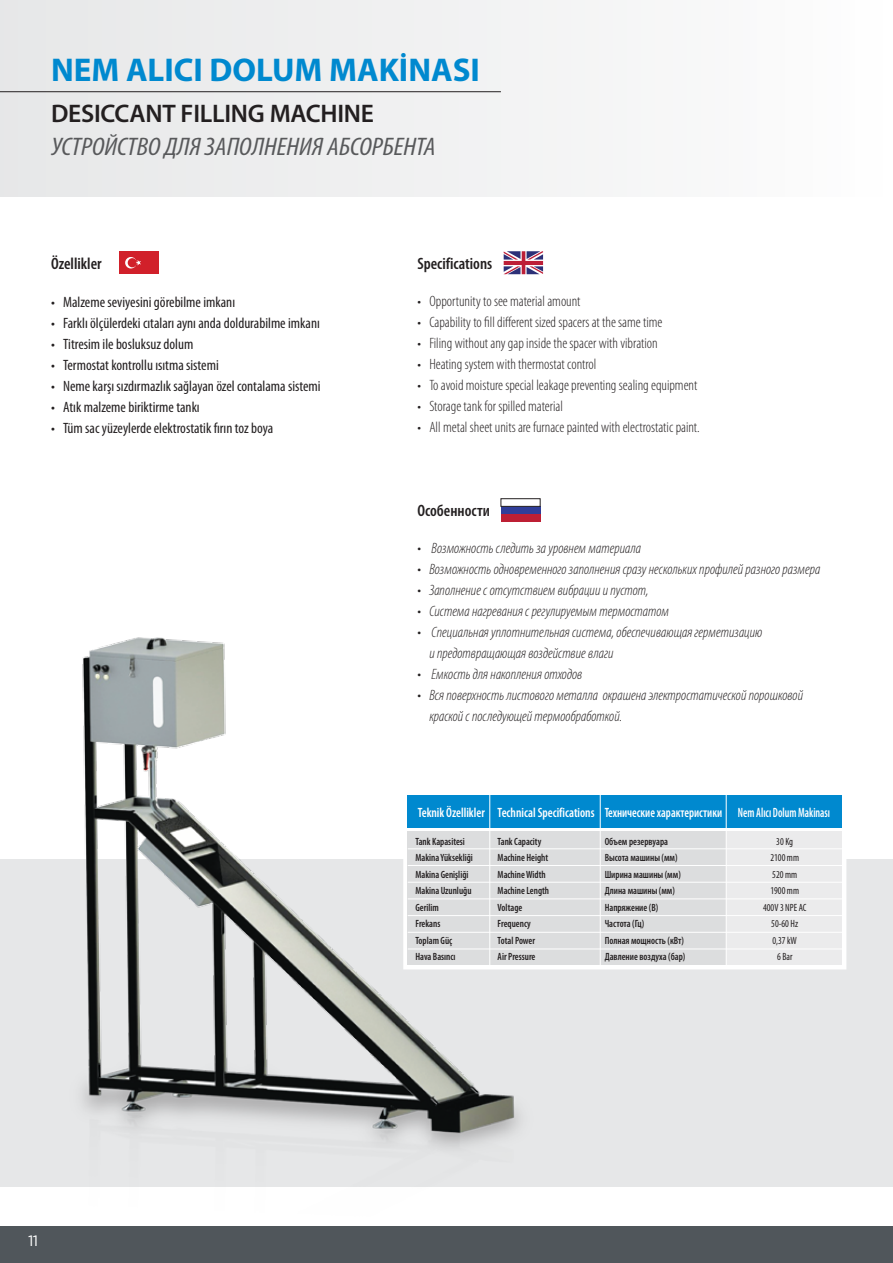
<style>
.page{position:relative;width:893px;height:1263px;background:#fff}
.page>*{position:absolute;margin:0;border:0;box-sizing:border-box;transform-origin:0 0}
.t1{font:700 33px "Myriad Pro";color:#0089cf}
.t2{font:italic condensed 25.5px "Myriad Pro";color:#58595b;scale:1.1 1}
.t3{font:600 25.5px "Myriad Pro";letter-spacing:-.01em;color:#231f20}
.t4{font:600 condensed 16.5px "Myriad Pro";color:#231f20}
.t5{font:italic 300 condensed 15px/21px "Myriad Pro";color:#231f20}
.t6{font:300 condensed 15px "Myriad Pro";color:#231f20}
.t7{font:condensed 15px "Myriad Pro";color:#231f20}
.t8{font:15px "Gotham";color:#fff}
.t9{font:600 condensed 13.5px "Myriad Pro";color:#fff;scale:.93 1}
.t10{font:600 condensed 10.5px/16.5px "Myriad Pro";color:#231f20;scale:.93 1}
.t11{font:condensed 10.5px/16.5px "Myriad Pro";color:#231f20;text-align:center;scale:.93 1}
</style>
<div class="page">
<div style="left:0;top:859px;width:893px;height:328px;background:#e6e7e8"></div>
<img style="left:0;top:637px;width:570px;height:590px">
<div style="left:0;top:1227px;width:893px;height:36px;background:#50565b"></div>
<div style="left:0;top:0;width:893px;height:196px;background:#f1f2f2"></div>
<hr style="left:0;top:91px;width:501px;height:1px;background:#231f20">
<div style="left:119px;top:251px;width:40px;height:23px;background:#d1202a"></div>
<svg style="left:125px;top:257px;width:12px;height:11px"></svg>
<div style="left:128px;top:258px;width:9px;height:9px;background:#d1202a;border-radius:50%"></div>
<svg style="left:136px;top:260px;width:5px;height:5px"></svg>
<svg style="left:504px;top:251px;width:39px;height:23px"></svg>
<div style="left:501px;top:506px;width:39px;height:16px;background:#303e99"></div>
<div style="left:501px;top:514px;width:39px;height:8px;background:#bd1f34"></div>
<svg style="left:403px;top:791px;width:443px;height:178px"></svg>
<div style="left:722px;top:832px;width:120px;height:133px;background:#ebebec"></div>
<div style="left:408px;top:832px;width:318px;height:133px;background:#dcddde"></div>
<div style="left:408px;top:795px;width:434px;height:33px;background:#0089cf"></div>
<hr style="left:408px;top:848px;width:434px;height:1px;background:#fff">
<hr style="left:408px;top:865px;width:434px;height:1px;background:#fff">
<hr style="left:408px;top:882px;width:434px;height:1px;background:#fff">
<hr style="left:408px;top:898px;width:434px;height:1px;background:#fff">
<hr style="left:408px;top:915px;width:434px;height:1px;background:#fff">
<hr style="left:408px;top:932px;width:434px;height:1px;background:#fff">
<hr style="left:408px;top:948px;width:434px;height:1px;background:#fff">
<hr style="left:489px;top:793px;width:1px;height:175px;background:#fff">
<hr style="left:600px;top:793px;width:1px;height:175px;background:#fff">
<hr style="left:726px;top:793px;width:1px;height:175px;background:#fff">
<h1 class="t1" style="left:51px;top:48px;width:430px">NEM ALICI DOLUM MAKİNASI</h1>
<h2 class="t3" style="left:51px;top:100px;width:324px">DESICCANT FILLING MACHINE</h2>
<h2 class="t2" style="left:51px;top:131px;width:351px">УСТРОЙСТВО ДЛЯ ЗАПОЛНЕНИЯ АБСОРБЕНТА</h2>
<p class="t4" style="left:51px;top:254px;width:52px">Özellikler</p>
<p class="t7" style="left:51px;top:294px;width:185px">• Malzeme seviyesini görebilme imkanı</p>
<p class="t7" style="left:51px;top:315px;width:270px">• Farklı ölçülerdeki cıtaları aynı anda doldurabilme imkanı</p>
<p class="t7" style="left:51px;top:336px;width:144px">• Titresim ile bosluksuz dolum</p>
<p class="t7" style="left:51px;top:357px;width:169px">• Termostat kontrollu ısıtma sistemi</p>
<p class="t7" style="left:51px;top:378px;width:271px">• Neme karşı sızdırmazlık sağlayan özel contalama sistemi</p>
<p class="t7" style="left:51px;top:399px;width:150px">• Atık malzeme biriktirme tankı</p>
<p class="t7" style="left:51px;top:420px;width:224px">• Tüm sac yüzeylerde elektrostatik fırın toz boya</p>
<p class="t4" style="left:417px;top:254px;width:76px">Specifications</p>
<p class="t6" style="left:417px;top:293px;width:165px">• Opportunity to see material amount</p>
<p class="t6" style="left:417px;top:314px;width:247px">• Capability to fill different sized spacers at the same time</p>
<p class="t6" style="left:417px;top:335px;width:242px">• Filing without any gap inside the spacer with vibration</p>
<p class="t6" style="left:417px;top:356px;width:180px">• Heating system with thermostat control</p>
<p class="t6" style="left:417px;top:377px;width:282px">• To avoid moisture special leakage preventing sealing equipment</p>
<p class="t6" style="left:417px;top:398px;width:147px">• Storage tank for spilled material</p>
<p class="t6" style="left:417px;top:419px;width:284px">• All metal sheet units are furnace painted with electrostatic paint.</p>
<p class="t4" style="left:417px;top:501px;width:74px">Особенности</p>
<p class="t5" style="left:417px;top:538px;width:225px">• Возможность следить за уровнем материала</p>
<p class="t5" style="left:417px;top:559px;width:405px">• Возможность одновременного заполнения сразу нескольких профилей разного размера</p>
<p class="t5" style="left:417px;top:580px;width:233px">• Заполнение с отсутствием вибрации и пустот,</p>
<p class="t5" style="left:417px;top:601px;width:253px">• Система нагревания с регулируемым термостатом</p>
<p class="t5" style="left:429px;top:622px;width:335px;text-indent:-12px">• Специальная уплотнительная система, обеспечивающая герметизацию и предотвращающая воздействие влаги</p>
<p class="t5" style="left:417px;top:664px;width:166px">• Емкость для накопления отходов</p>
<p class="t5" style="left:429px;top:685px;width:375px;text-indent:-12px">• Вся поверхность листового металла окрашена электростатической порошковой краской с последующей термообработкой.</p>
<p class="t9" style="left:418px;top:805px;width:445px">Teknik Özellikler Technical Specifications Технические характеристики Nem Alıcı Dolum Makinası</p>
<p class="t10" style="left:415px;top:833px;width:63px">Tank Kapasitesi<br>Makina Yüksekliği<br>Makina Genişliği<br>Makina Uzunluğu<br>Gerilim<br>Frekans<br>Toplam Güç<br>Hava Basıncı</p>
<p class="t10" style="left:498px;top:833px;width:57px">Tank Capacity<br>Machine Height<br>Machine Width<br>Machine Length<br>Voltage<br>Frequency<br>Total Power<br>Air Pressure</p>
<p class="t10" style="left:605px;top:833px;width:88px">Объем резервуара<br>Высота машины (мм)<br>Ширина машины (мм)<br>Длина машины (мм)<br>Напряжение (В)<br>Частота (Гц)<br>Полная мощность (кВт)<br>Давление воздуха (бар)</p>
<p class="t11" style="left:763px;top:833px;width:48px">30 Kg<br>2100 mm<br>520 mm<br>1900 mm<br>400V 3 NPE AC<br>50-60 Hz<br>0,37 kW<br>6 Bar</p>
<p class="t8" style="left:28px;top:1231px;width:12px">11</p>
</div>
